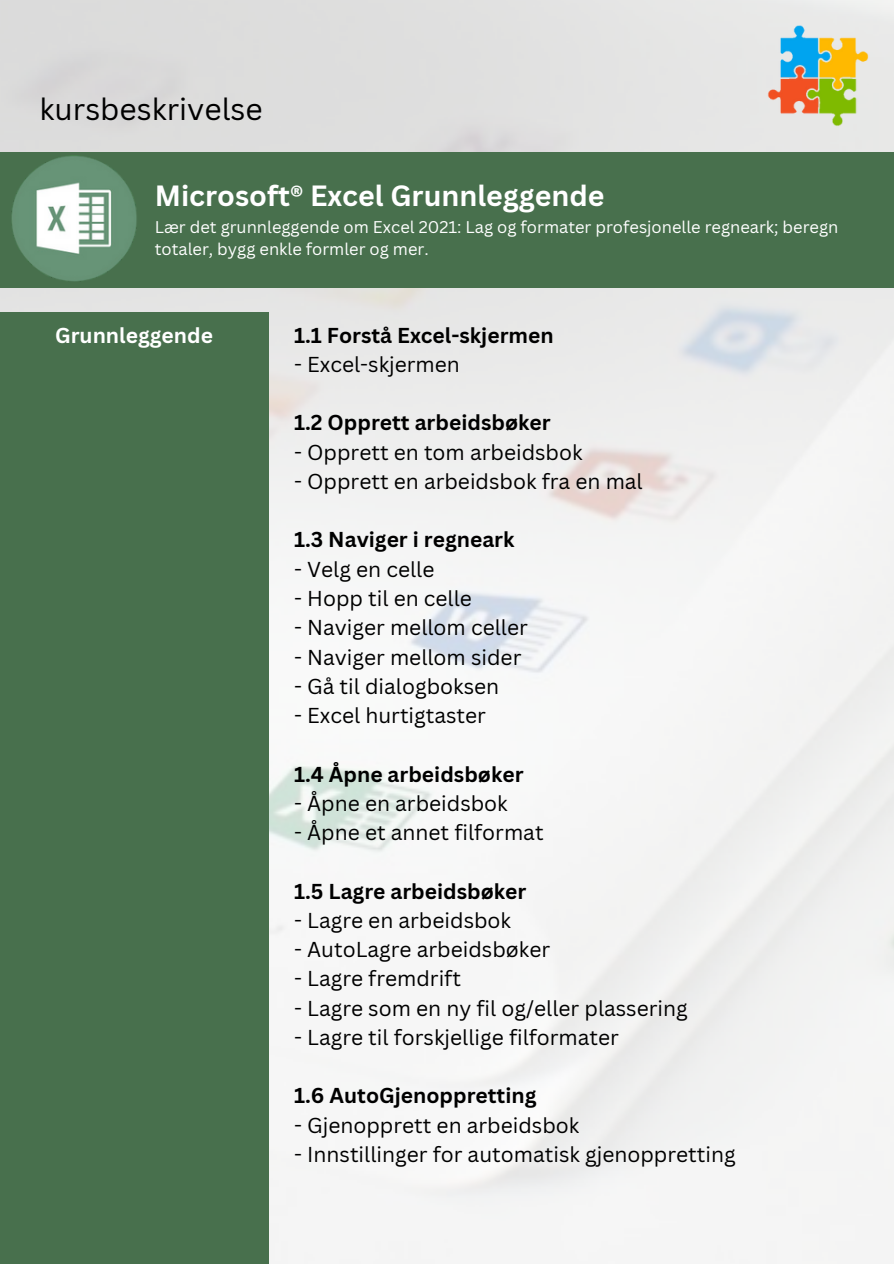
<style>
.page{position:relative;width:894px;height:1264px;background:#fff}
.page>*{position:absolute;margin:0;border:0;box-sizing:border-box;transform-origin:0 0}
.t1{font:30px "Canva Sans";color:#000}
.t2{font:700 28.5px "Canva Sans";color:#fff}
.t3{font:21px "Canva Sans";color:#000}
.t4{font:700 21px "Canva Sans";color:#000}
.t5{font:700 21px "Canva Sans";color:#fff}
.t6{font:16.5px/22.5px "Canva Sans";color:#fff}
</style>
<div class="page">
<img style="left:0;top:0;width:893px;height:1263px">
<img style="left:741px;top:0;width:152px;height:152px">
<div style="left:0;top:152px;width:893px;height:135px;background:#48704d"></div>
<div style="left:0;top:312px;width:268px;height:951px;background:#48704d"></div>
<img style="left:0;top:148px;width:154px;height:149px">
<p class="t1" style="left:39px;top:88px;width:224px">kursbeskrivelse</p>
<p class="t2" style="left:155px;top:175px;width:451px">Microsoft® Excel Grunnleggende</p>
<p class="t6" style="left:155px;top:215px;width:685px">Lær det grunnleggende om Excel 2021: Lag og formater profesjonelle regneark; beregn totaler, bygg enkle formler og mer.</p>
<p class="t5" style="left:55px;top:320px;width:159px">Grunnleggende</p>
<p class="t4" style="left:294px;top:320px;width:261px">1.1 Forstå Excel-skjermen</p>
<p class="t3" style="left:294px;top:349px;width:167px">- Excel-skjermen</p>
<h2 class="t4" style="left:294px;top:408px;width:258px">1.2 Opprett arbeidsbøker</h2>
<h2 class="t3" style="left:294px;top:437px;width:290px">- Opprett en tom arbeidsbok</h2>
<h2 class="t3" style="left:294px;top:466px;width:350px">- Opprett en arbeidsbok fra en mal</h2>
<h3 class="t4" style="left:294px;top:525px;width:222px">1.3 Naviger i regneark</h3>
<h3 class="t3" style="left:294px;top:554px;width:142px">- Velg en celle</h3>
<h3 class="t3" style="left:294px;top:583px;width:179px">- Hopp til en celle</h3>
<h3 class="t3" style="left:294px;top:613px;width:235px">- Naviger mellom celler</h3>
<h3 class="t3" style="left:294px;top:642px;width:229px">- Naviger mellom sider</h3>
<h3 class="t3" style="left:294px;top:671px;width:207px">- Gå til dialogboksen</h3>
<h3 class="t3" style="left:294px;top:700px;width:193px">- Excel hurtigtaster</h3>
<h3 class="t4" style="left:294px;top:759px;width:231px">1.4 Åpne arbeidsbøker</h3>
<h3 class="t3" style="left:294px;top:788px;width:215px">- Åpne en arbeidsbok</h3>
<h3 class="t3" style="left:294px;top:817px;width:251px">- Åpne et annet filformat</h3>
<h3 class="t4" style="left:294px;top:876px;width:234px">1.5 Lagre arbeidsbøker</h3>
<h3 class="t3" style="left:294px;top:905px;width:218px">- Lagre en arbeidsbok</h3>
<h3 class="t3" style="left:294px;top:934px;width:257px">- AutoLagre arbeidsbøker</h3>
<h3 class="t3" style="left:294px;top:964px;width:168px">- Lagre fremdrift</h3>
<h3 class="t3" style="left:294px;top:993px;width:395px">- Lagre som en ny fil og/eller plassering</h3>
<h3 class="t3" style="left:294px;top:1022px;width:326px">- Lagre til forskjellige filformater</h3>
<h3 class="t4" style="left:294px;top:1081px;width:244px">1.6 AutoGjenoppretting</h3>
<h3 class="t3" style="left:294px;top:1110px;width:287px">- Gjenopprett en arbeidsbok</h3>
<h3 class="t3" style="left:294px;top:1139px;width:443px">- Innstillinger for automatisk gjenoppretting</h3>
</div>
